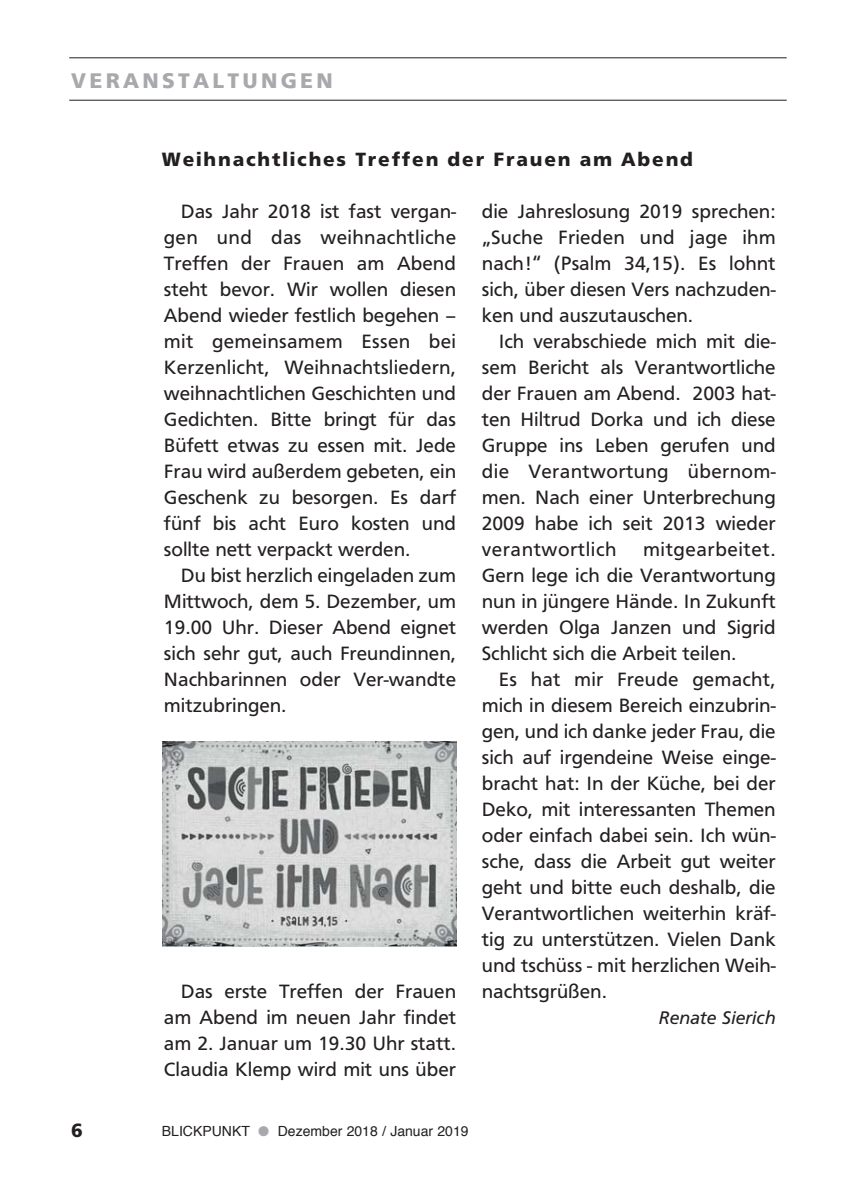
<style>
.page{position:relative;width:842px;height:1190px;background:#fff}
.page>*{position:absolute;margin:0;border:0;box-sizing:border-box;transform-origin:0 0}
.t1{font:700 22px "Frutus T";letter-spacing:.15em;color:#a7a9ac}
.t2{font:20px/26px "Frutus T";color:#231f20;text-align:justify}
.t3{font:700 20px "Frutus T";letter-spacing:.09em;color:#231f20}
.t4{font:italic 19px "Frutus T";color:#231f20}
.t5{font:14px "Helvetica";color:#231f20}
.s1{color:#a7a9ac}
</style>
<div class="page">
<hr style="left:69px;top:57px;width:717px;height:1px;background:#231f20">
<hr style="left:69px;top:100px;width:717px;height:1px;background:#231f20">
<img style="left:162px;top:742px;width:294px;height:204px">
<p class="t1" style="left:71px;top:70px;width:263px">VERANSTALTUNGEN</p>
<p class="t3" style="left:162px;top:150px;width:532px">Weihnachtliches Treffen der Frauen am Abend</p>
<p class="t2" style="left:164px;top:199px;width:294px;text-indent:17px">Das Jahr 2018 ist fast vergan&shy;gen und das weihnachtliche Treffen der Frauen am Abend steht bevor. Wir wollen diesen Abend wieder festlich begehen – mit gemeinsamem Essen bei Kerzenlicht, Weihnachtsliedern, weihnachtlichen Geschichten und Gedichten. Bitte bringt für das Büfett etwas zu essen mit. Jede Frau wird außerdem gebeten, ein Geschenk zu besorgen. Es darf fünf bis acht Euro kosten und sollte nett verpackt werden.</p>
<p class="t2" style="left:164px;top:563px;width:294px;text-indent:17px">Du bist herzlich eingeladen zum Mittwoch, dem 5. Dezember, um 19.00 Uhr. Dieser Abend eignet sich sehr gut, auch Freundinnen, Nachbarinnen oder Ver-wandte mitzubringen.</p>
<p class="t2" style="left:164px;top:979px;width:294px;text-indent:17px">Das erste Treffen der Frauen am Abend im neuen Jahr findet am 2. Januar um 19.30 Uhr statt.<br>Claudia Klemp wird mit uns über</p>
<p class="t2" style="left:482px;top:199px;width:295px">die Jahreslosung 2019 sprechen: „Suche Frieden und jage ihm nach!“ (Psalm 34,15). Es lohnt sich, über diesen Vers nachzuden&shy;ken und auszutauschen.</p>
<p class="t2" style="left:482px;top:329px;width:295px;text-indent:17px">Ich verabschiede mich mit die&shy;sem Bericht als Verantwortliche der Frauen am Abend. 2003 hat&shy;ten Hiltrud Dorka und ich diese Gruppe ins Leben gerufen und die Verantwortung übernom&shy;men. Nach einer Unterbrechung 2009 habe ich seit 2013 wieder verantwortlich</p>
<p class="t2" style="left:482px;top:537px;width:295px;text-indent:161px">mitgearbeitet.<br>Gern lege ich die Verantwortung nun in jüngere Hände. In Zukunft werden Olga Janzen und Sigrid Schlicht sich die Arbeit teilen.</p>
<p class="t2" style="left:482px;top:667px;width:295px;text-indent:17px">Es hat mir Freude gemacht, mich in diesem Bereich einzubrin&shy;gen, und ich danke jeder Frau, die sich auf irgendeine Weise einge&shy;bracht hat: In der Küche, bei der Deko, mit interessanten Themen oder einfach dabei sein. Ich wün&shy;sche, dass die Arbeit gut weiter geht und bitte euch deshalb, die Verantwortlichen weiterhin kräf&shy;tig zu unterstützen. Vielen Dank und tschüss - mit herzlichen Weih&shy;nachtsgrüßen.</p>
<p class="t4" style="left:658px;top:1008px;width:118px">Renate Sierich</p>
<p class="t3" style="left:71px;top:1121px;width:13px">6</p>
<p class="t5" style="left:162px;top:1124px;width:308px">BLICKPUNKT <span class="s1">●</span> Dezember 2018 / Januar 2019</p>
</div>
